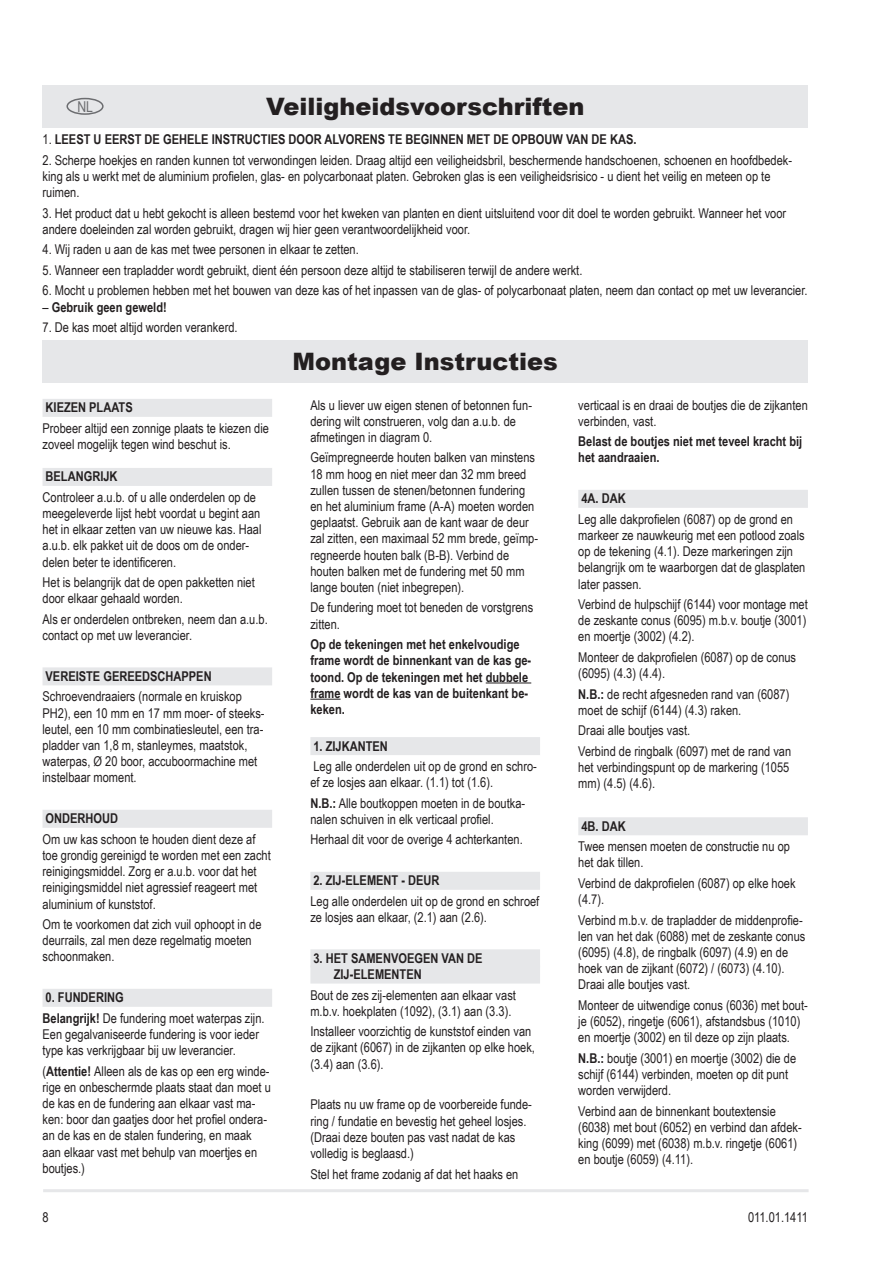
<style>
.page{position:relative;width:893px;height:1263px;background:#fff}
.page>*{position:absolute;margin:0;border:0;box-sizing:border-box;transform-origin:0 0}
.t1{font:900 24px "Arial";color:#231f20}
.t2{font:15px "Arial Narrow";color:#6c6d70}
.t3{font:13.5px/16.2px "Arial Narrow";color:#231f20}
.t4{font:700 13.5px/16.2px "Arial Narrow";color:#231f20}
.s1{font-weight:400}
.s2{font-weight:700}
</style>
<div class="page">
<hr style="left:43px;top:1189px;width:766px;height:3px;background:#e6e7e9">
<div style="left:43px;top:399px;width:229px;height:18px;background:#e6e7e9"></div>
<div style="left:43px;top:468px;width:229px;height:18px;background:#e6e7e9"></div>
<div style="left:43px;top:667px;width:229px;height:18px;background:#e6e7e9"></div>
<div style="left:43px;top:810px;width:229px;height:18px;background:#e6e7e9"></div>
<div style="left:43px;top:989px;width:229px;height:18px;background:#e6e7e9"></div>
<hr style="left:486px;top:682px;width:45px;height:1px;background:#231f20">
<hr style="left:310px;top:699px;width:31px;height:1px;background:#231f20">
<div style="left:310px;top:737px;width:230px;height:18px;background:#e6e7e9"></div>
<div style="left:310px;top:872px;width:230px;height:18px;background:#e6e7e9"></div>
<div style="left:310px;top:949px;width:230px;height:18px;background:#e6e7e9"></div>
<div style="left:310px;top:965px;width:230px;height:18px;background:#e6e7e9"></div>
<div style="left:578px;top:490px;width:230px;height:18px;background:#e6e7e9"></div>
<div style="left:578px;top:817px;width:230px;height:18px;background:#e6e7e9"></div>
<div style="left:43px;top:85px;width:765px;height:43px;background:#e6e7e9"></div>
<div style="left:43px;top:340px;width:765px;height:43px;background:#e6e7e9"></div>
<div style="left:66px;top:98px;width:38px;height:17px;border:2px solid #6c6d70;border-radius:50%"></div>
<p class="t2" style="left:77px;top:95px;width:17px">NL</p>
<h1 class="t1" style="left:266px;top:89px;width:320px">Veiligheidsvoorschriften</h1>
<p class="t4" style="left:43px;top:131px;width:129px"><span class="s1">1.</span> LEEST U EERST DE GEHELE</p>
<p class="t4" style="left:212px;top:131px;width:122px">INSTRUCTIES DOOR ALVO</p>
<p class="t4" style="left:354px;top:131px;width:122px">RENS TE BEGINNEN MET</p>
<p class="t4" style="left:493px;top:131px;width:145px">DE OPBOUW VAN DE KAS.</p>
<p class="t3" style="left:43px;top:152px;width:751px">2. Scherpe hoekjes en randen kunnen tot verwondingen leiden. Draag altijd een veiligheidsbril, beschermende handschoenen, schoenen en hoofdbedek&shy;king als u werkt met de aluminium profielen, glas- en polycarbonaat platen. Gebroken glas is een veiligheidsrisico - u dient het veilig en meteen op te ruimen.</p>
<p class="t3" style="left:43px;top:204px;width:745px">3. Het product dat u hebt gekocht is alleen bestemd voor het kweken van planten en dient uitsluitend voor dit doel te worden gebruikt. Wanneer het voor andere doeleinden zal worden gebruikt, dragen wij hier geen verantwoordelijkheid voor.</p>
<p class="t3" style="left:43px;top:241px;width:318px">4. Wij raden u aan de kas met twee personen in elkaar te zetten.</p>
<p class="t3" style="left:43px;top:261px;width:541px">5. Wanneer een trapladder wordt gebruikt, dient één persoon deze altijd te stabiliseren terwijl de andere werkt.</p>
<p class="t3" style="left:43px;top:282px;width:767px">6. Mocht u problemen hebben met het bouwen van deze kas of het inpassen van de glas- of polycarbonaat platen, neem dan contact op met uw leverancier.</p>
<p class="t4" style="left:43px;top:298px;width:126px"><span class="s1">–</span> Gebruik geen geweld!</p>
<p class="t3" style="left:43px;top:319px;width:197px">7. De kas moet altijd worden verankerd.</p>
<p class="t4" style="left:46px;top:399px;width:59px">KIEZEN PLAAT</p>
<p class="t4" style="left:125px;top:399px;width:9px">S</p>
<p class="t3" style="left:43px;top:419px;width:228px">Probeer altijd een zonnige plaats te kiezen die zoveel mogelijk tegen wind beschut is.</p>
<p class="t4" style="left:46px;top:468px;width:73px">BELANGRIJK</p>
<p class="t3" style="left:43px;top:488px;width:221px">Controleer a.u.b. of u alle onderdelen op de meegeleverde lijst hebt voordat u begint aan het in elkaar zetten van uw nieuwe kas. Haal a.u.b. elk pakket uit de doos om de onder&shy;delen beter te identificeren.</p>
<p class="t3" style="left:43px;top:574px;width:214px">Het is belangrijk dat de open pakketten niet door elkaar gehaald worden.</p>
<p class="t3" style="left:43px;top:610px;width:227px">Als er onderdelen ontbreken, neem dan a.u.b. contact op met uw leverancier.</p>
<p class="t4" style="left:46px;top:667px;width:168px">VEREISTE GEREEDSCHAPPEN</p>
<p class="t3" style="left:43px;top:688px;width:224px">Schroevendraaiers (normale en kruiskop PH2), een 10 mm en 17 mm moer- of steeks&shy;leutel, een 10 mm combinatiesleutel, een tra&shy;pladder van 1,8 m, stanleymes, maatstok, waterpas, Ø 20 boor, accuboormachine met instelbaar moment.</p>
<p class="t4" style="left:46px;top:810px;width:49px">ONDERHOU</p>
<p class="t4" style="left:110px;top:810px;width:9px">D</p>
<p class="t3" style="left:43px;top:830px;width:230px">Om uw kas schoon te houden dient deze af toe grondig gereinigd te worden met een zacht reinigingsmiddel. Zorg er a.u.b. voor dat het reinigingsmiddel niet agressief reageert met aluminium of kunststof.</p>
<p class="t3" style="left:43px;top:916px;width:221px">Om te voorkomen dat zich vuil ophoopt in de deurrails, zal men deze regelmatig moeten schoonmaken.</p>
<p class="t3" style="left:43px;top:987px;width:224px;line-height:20.4px"><span class="s2">0. FUNDERING<br>Belangrijk!</span> De fundering moet waterpas zijn.</p>
<p class="t3" style="left:43px;top:1025px;width:218px">Een gegalvaniseerde fundering is voor ieder type kas verkrijgbaar bij uw leverancier.</p>
<p class="t3" style="left:43px;top:1062px;width:230px">(<span class="s2">Attentie!</span> Alleen als de kas op een erg winde&shy;rige en onbeschermde plaats staat dan moet u de kas en de fundering aan elkaar vast ma&shy;ken: boor dan gaatjes door het profiel ondera&shy;an de kas en de stalen fundering, en maak aan elkaar vast met behulp van moertjes en boutjes.)</p>
<h1 class="t1" style="left:293px;top:344px;width:267px">Montage Instructies</h1>
<p class="t3" style="left:310px;top:396px;width:223px">Als u liever uw eigen stenen of betonnen fun&shy;dering wilt construeren, volg dan a.u.b. de afmetingen in diagram 0.</p>
<p class="t3" style="left:310px;top:449px;width:229px">Geïmpregneerde houten balken van minstens 18 mm hoog en niet meer dan 32 mm breed zullen tussen de stenen/betonnen fundering en het aluminium frame (A-A) moeten worden geplaatst. Gebruik aan de kant waar de deur zal zitten, een maximaal 52 mm brede, geïmp&shy;regneerde houten balk (B-B). Verbind de houten balken met de fundering met 50 mm lange bouten (niet inbegrepen).</p>
<p class="t3" style="left:310px;top:599px;width:224px">De fundering moet tot beneden de vorstgrens zitten.</p>
<p class="t4" style="left:310px;top:636px;width:222px">Op de tekeningen met het enkelvoudige frame wordt de binnenkant van de kas ge&shy;toond. Op de tekeningen met het dubbele frame wordt de kas van de buitenkant be&shy;keken.</p>
<p class="t4" style="left:313px;top:737px;width:76px">1. ZIJKANTEN</p>
<p class="t3" style="left:310px;top:758px;width:228px">Leg alle onderdelen uit op de grond en schro&shy;ef ze losjes aan elkaar. (1.1) tot (1.6).</p>
<p class="t3" style="left:310px;top:794px;width:216px"><span class="s2">N.B.:</span> Alle boutkoppen moeten in de boutka&shy;nalen schuiven in elk verticaal profiel.</p>
<p class="t3" style="left:310px;top:831px;width:214px">Herhaal dit voor de overige 4 achterkanten.</p>
<p class="t4" style="left:313px;top:872px;width:41px">2. ZIJ-ELEME</p>
<p class="t4" style="left:384px;top:872px;width:57px">NT - DEUR</p>
<p class="t3" style="left:310px;top:892px;width:230px">Leg alle onderdelen uit op de grond en schroef ze losjes aan elkaar, (2.1) aan (2.6).</p>
<p class="t4" style="left:313px;top:949px;width:21px">3. HET</p>
<p class="t4" style="left:351px;top:949px;width:49px">SAME NVOEGE</p>
<p class="t4" style="left:430px;top:949px;width:52px">N VAN DE</p>
<p class="t4" style="left:310px;top:965px;width:52px">ZIJ-ELEME</p>
<p class="t4" style="left:392px;top:965px;width:32px">NTEN</p>
<p class="t3" style="left:310px;top:986px;width:207px">Bout de zes zij-elementen aan elkaar vast m.b.v. hoekplaten (1092), (3.1) aan (3.3).</p>
<p class="t3" style="left:310px;top:1023px;width:226px">Installeer voorzichtig de kunststof einden van de zijkant (6067) in de zijkanten op elke hoek, (3.4) aan (3.6).</p>
<p class="t3" style="left:310px;top:1096px;width:223px">Plaats nu uw frame op de voorbereide funde&shy;ring / fundatie en bevestig het geheel losjes. (Draai deze bouten pas vast nadat de kas volledig is beglaasd.)</p>
<p class="t3" style="left:310px;top:1165px;width:210px">Stel het frame zodanig af dat het haaks en</p>
<p class="t3" style="left:578px;top:396px;width:231px">verticaal is en draai de boutjes die de zijkanten verbinden, vast.</p>
<p class="t4" style="left:578px;top:433px;width:225px">Belast de boutjes niet met teveel kracht bij het aandraaien.</p>
<p class="t4" style="left:581px;top:490px;width:38px">4A. DAK</p>
<p class="t3" style="left:578px;top:510px;width:229px">Leg alle dakprofielen (6087) op de grond en markeer ze nauwkeurig met een potlood zoals op de tekening (4.1). Deze markeringen zijn belangrijk om te waarborgen dat de glasplaten later passen.</p>
<p class="t3" style="left:578px;top:596px;width:231px;text-align:justify">Verbind de hulpschijf (6144) voor montage met de zeskante conus (6095) m.b.v. boutje (3001) en moertje (3002) (4.2).</p>
<p class="t3" style="left:578px;top:648px;width:219px">Monteer de dakprofielen (6087) op de conus (6095) (4.3) (4.4).</p>
<p class="t3" style="left:578px;top:685px;width:213px"><span class="s2">N.B.:</span> de recht afgesneden rand van (6087) moet de schijf (6144) (4.3) raken.</p>
<p class="t3" style="left:578px;top:720px;width:214px;line-height:20.4px">Draai alle boutjes vast.<br>Verbind de ringbalk (6097) met de rand van</p>
<p class="t3" style="left:578px;top:758px;width:213px">het verbindingspunt op de markering (1055 mm) (4.5) (4.6).</p>
<p class="t4" style="left:581px;top:817px;width:38px">4B. DAK</p>
<p class="t3" style="left:578px;top:838px;width:213px">Twee mensen moeten de constructie nu op het dak tillen.</p>
<p class="t3" style="left:578px;top:874px;width:219px">Verbind de dakprofielen (6087) op elke hoek (4.7).</p>
<p class="t3" style="left:578px;top:911px;width:229px">Verbind m.b.v. de trapladder de middenprofie&shy;len van het dak (6088) met de zeskante conus (6095) (4.8), de ringbalk (6097) (4.9) en de hoek van de zijkant (6072) / (6073) (4.10).<br>Draai alle boutjes vast.</p>
<p class="t3" style="left:578px;top:996px;width:231px">Monteer de uitwendige conus (6036) met bout&shy;je (6052), ringetje (6061), afstandsbus (1010) en moertje (3002) en til deze op zijn plaats.</p>
<p class="t3" style="left:578px;top:1049px;width:219px"><span class="s2">N.B.:</span> boutje (3001) en moertje (3002) die de schijf (6144) verbinden, moeten op dit punt worden verwijderd.</p>
<p class="t3" style="left:578px;top:1102px;width:225px">Verbind aan de binnenkant boutextensie (6038) met bout (6052) en verbind dan afdek&shy;king (6099) met (6038) m.b.v. ringetje (6061) en boutje (6059) (4.11).</p>
<p class="t3" style="left:43px;top:1208px;width:8px">8</p>
<p class="t3" style="left:748px;top:1208px;width:61px">011.01.1411</p>
</div>
